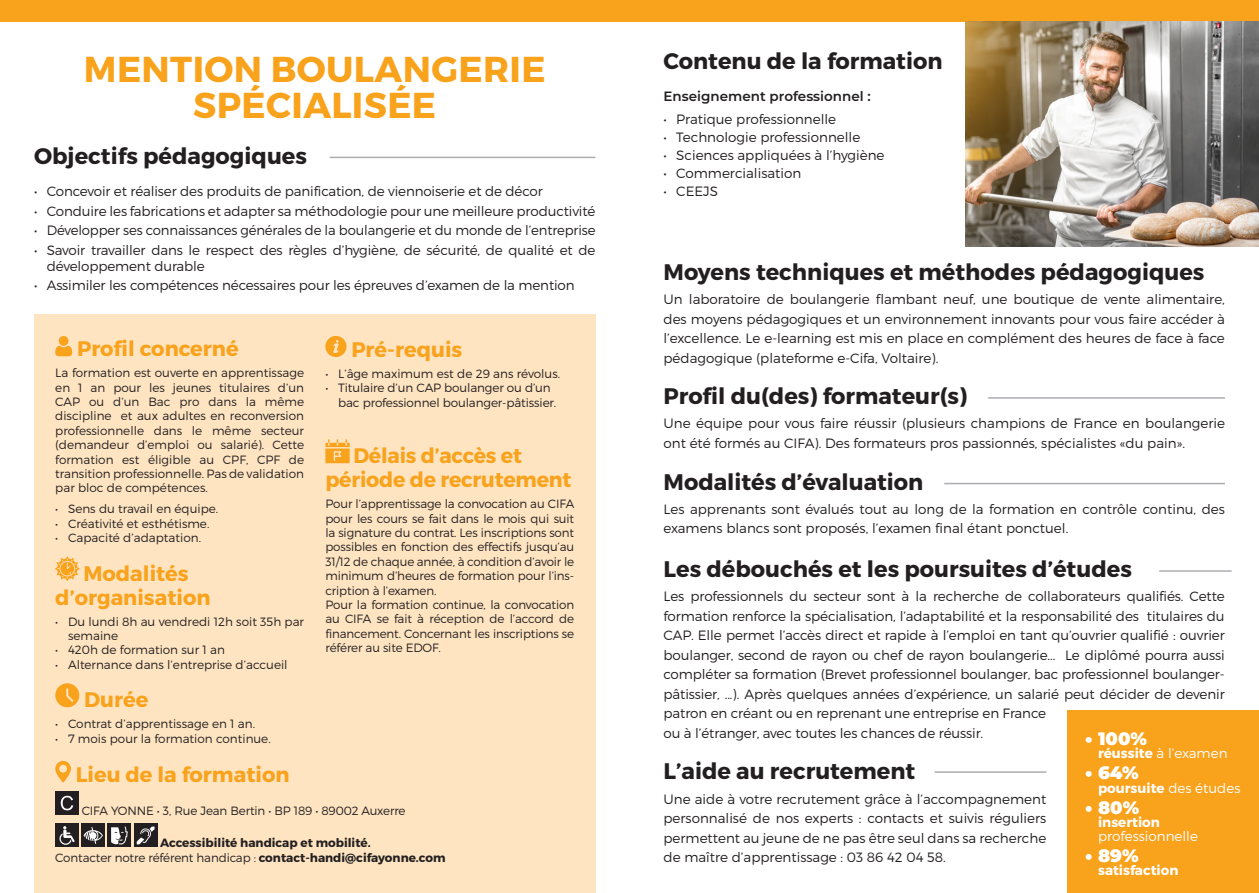
<style>
.page{position:relative;width:1259px;height:893px;background:#fff}
.page>*{position:absolute;margin:0;border:0;box-sizing:border-box;transform-origin:0 0}
.t1{font:700 36px "Montserrat";letter-spacing:.01em;color:#f9a21c}
.t2{font:700 22.5px "Montserrat";color:#231f20}
.t3{font:700 21px "Montserrat";color:#f9a21c}
.t4{font:900 18px "Montserrat";color:#fff}
.t5{font:300 13.5px/19.5px "Montserrat";letter-spacing:-.01em;color:#231f20}
.t6{font:300 13.5px/13.5px "Montserrat";color:#fff}
.t7{font:700 13.5px "Montserrat";color:#fff}
.t8{font:600 13.5px "Montserrat";color:#231f20}
.t9{font:300 12px/14.4px "Montserrat";letter-spacing:-.01em;color:#231f20;text-align:justify}
.t10{font:700 12px "Montserrat";color:#231f20}
.s1{font-weight:700}
.s2{font-weight:300}
</style>
<div class="page">
<div style="left:0;top:0;width:1259px;height:21px;background:#f9a21c"></div>
<hr style="left:330px;top:157px;width:265px;height:1px;background:#acadb1">
<img style="left:965px;top:21px;width:294px;height:226px">
<div style="left:1067px;top:710px;width:192px;height:183px;background:#f9a21c"></div>
<hr style="left:988px;top:397px;width:237px;height:2px;background:#acadb1">
<hr style="left:944px;top:483px;width:281px;height:1px;background:#acadb1">
<hr style="left:1159px;top:570px;width:72px;height:2px;background:#acadb1">
<hr style="left:934px;top:771px;width:112px;height:2px;background:#acadb1">
<div style="left:34px;top:315px;width:561px;height:578px;background:#fee4c1"></div>
<svg style="left:55px;top:336px;width:17px;height:20px"></svg>
<svg style="left:55px;top:557px;width:24px;height:24px"></svg>
<svg style="left:55px;top:683px;width:24px;height:24px"></svg>
<svg style="left:55px;top:761px;width:16px;height:21px"></svg>
<div style="left:55px;top:791px;width:24px;height:24px;background:#231f20"></div>
<svg style="left:61px;top:796px;width:12px;height:14px"></svg>
<div style="left:55px;top:824px;width:24px;height:23px;background:#231f20"></div>
<svg style="left:59px;top:826px;width:16px;height:19px"></svg>
<div style="left:81px;top:824px;width:24px;height:23px;background:#231f20"></div>
<svg style="left:84px;top:827px;width:19px;height:17px"></svg>
<div style="left:108px;top:824px;width:23px;height:23px;background:#231f20"></div>
<svg style="left:111px;top:826px;width:17px;height:18px"></svg>
<div style="left:134px;top:824px;width:23px;height:23px;background:#231f20"></div>
<svg style="left:137px;top:827px;width:18px;height:17px"></svg>
<svg style="left:325px;top:336px;width:21px;height:21px"></svg>
<svg style="left:325px;top:439px;width:25px;height:24px"></svg>
<p class="t1" style="left:84px;top:47px;width:463px">MENTION BOULANGERIE</p>
<p class="t1" style="left:193px;top:83px;width:244px">SPÉCIALISÉE</p>
<p class="t2" style="left:34px;top:142px;width:274px">Objectifs pédagogiques</p>
<p class="t5" style="left:34px;top:181px;width:510px">• Concevoir et réaliser des produits de panification, de viennoiserie et de décor</p>
<p class="t5" style="left:34px;top:201px;width:563px">• Conduire les fabrications et adapter sa méthodologie pour une meilleure productivité</p>
<p class="t5" style="left:34px;top:220px;width:563px">• Développer ses connaissances générales de la boulangerie et du monde de l’entreprise</p>
<p class="t5" style="left:47px;top:242px;width:550px;line-height:16.2px;text-indent:-13px">• Savoir travailler dans le respect des règles d’hygiène, de sécurité, de qualité et de développement durable</p>
<p class="t5" style="left:34px;top:276px;width:542px">• Assimiler les compétences nécessaires pour les épreuves d’examen de la mention</p>
<p class="t3" style="left:77px;top:336px;width:163px">Profil concerné</p>
<p class="t9" style="left:55px;top:366px;width:250px">La formation est ouverte en apprentissage en 1 an pour les jeunes titulaires d’un CAP ou d’un Bac pro dans la même discipline et aux adultes en reconversion professionnelle dans le même secteur (demandeur d’emploi ou salarié). Cette formation est éligible au CPF, CPF de transition professionnelle. Pas de validation par bloc de compétences.</p>
<p class="t9" style="left:55px;top:502px;width:164px">• Sens du travail en équipe.</p>
<p class="t9" style="left:55px;top:516px;width:156px">• Créativité et esthétisme.</p>
<p class="t9" style="left:55px;top:531px;width:147px">• Capacité d’adaptation.</p>
<p class="t3" style="left:83px;top:560px;width:107px">Modalités</p>
<p class="t3" style="left:55px;top:584px;width:157px">d’organisation</p>
<p class="t9" style="left:68px;top:614px;width:237px;text-indent:-13px">• Du lundi 8h au vendredi 12h soit 35h par semaine</p>
<p class="t9" style="left:55px;top:643px;width:171px">• 420h de formation sur 1 an</p>
<p class="t9" style="left:55px;top:657px;width:234px">• Alternance dans l’entreprise d’accueil</p>
<p class="t3" style="left:84px;top:687px;width:66px">Durée</p>
<p class="t9" style="left:55px;top:717px;width:201px">• Contrat d’apprentissage en 1 an.</p>
<p class="t9" style="left:55px;top:731px;width:217px">• 7 mois pour la formation continue.</p>
<p class="t3" style="left:76px;top:762px;width:215px">Lieu de la formation</p>
<p class="t9" style="left:82px;top:803px;width:325px">CIFA YONNE • 3, Rue Jean Bertin • BP 189 • 89002 Auxerre</p>
<p class="t10" style="left:160px;top:835px;width:212px">Accessibilité handicap et mobilité.</p>
<p class="t9" style="left:55px;top:850px;width:392px">Contacter notre référent handicap : <span class="s1">contact-handi@cifayonne.com</span></p>
<p class="t3" style="left:351px;top:337px;width:112px">Pré-requis</p>
<p class="t9" style="left:325px;top:366px;width:236px">• L’âge maximum est de 29 ans révolus.</p>
<p class="t9" style="left:338px;top:381px;width:220px;text-indent:-13px">• Titulaire d’un CAP boulanger ou d’un bac professionnel boulanger-pâtissier.</p>
<p class="t3" style="left:353px;top:443px;width:170px">Délais d’accès et</p>
<p class="t3" style="left:325px;top:467px;width:248px">période de recrutement</p>
<p class="t9" style="left:325px;top:497px;width:250px">Pour l’apprentissage la convocation au CIFA pour les cours se fait dans le mois qui suit la signature du contrat. Les inscriptions sont possibles en fonction des effectifs jusqu’au 31/12 de chaque année, à condition d’avoir le minimum d’heures de formation pour l’ins&shy;cription à l’examen.</p>
<p class="t9" style="left:325px;top:597px;width:250px">Pour la formation continue, la convocation au CIFA se fait à réception de l’accord de financement. Concernant les inscriptions se référer au site EDOF.</p>
<p class="t2" style="left:663px;top:47px;width:280px">Contenu de la formation</p>
<p class="t8" style="left:663px;top:87px;width:209px">Enseignement professionnel :</p>
<p class="t5" style="left:663px;top:109px;width:174px">• Pratique professionnelle</p>
<p class="t5" style="left:663px;top:127px;width:198px">• Technologie professionnelle</p>
<p class="t5" style="left:663px;top:145px;width:222px">• Sciences appliquées à l’hygiène</p>
<p class="t5" style="left:663px;top:163px;width:139px">• Commercialisation</p>
<p class="t5" style="left:663px;top:181px;width:56px">• CEEJS</p>
<p class="t2" style="left:663px;top:258px;width:542px">Moyens techniques et méthodes pédagogiques</p>
<p class="t5" style="left:663px;top:290px;width:563px;text-align:justify">Un laboratoire de boulangerie flambant neuf, une boutique de vente alimentaire, des moyens pédagogiques et un environnement innovants pour vous faire accéder à l’excellence. Le e-learning est mis en place en complément des heures de face à face pédagogique (plateforme e-Cifa, Voltaire).</p>
<p class="t2" style="left:663px;top:382px;width:305px">Profil du(des) formateur(s)</p>
<p class="t5" style="left:663px;top:413px;width:563px">Une équipe pour vous faire réussir (plusieurs champions de France en boulangerie ont été formés au CIFA). Des formateurs pros passionnés, spécialistes «du pain».</p>
<p class="t2" style="left:663px;top:468px;width:261px">Modalités d’évaluation</p>
<p class="t5" style="left:663px;top:499px;width:563px">Les apprenants sont évalués tout au long de la formation en contrôle continu, des examens blancs sont proposés, l’examen final étant ponctuel.</p>
<p class="t2" style="left:663px;top:555px;width:470px">Les débouchés et les poursuites d’études</p>
<p class="t5" style="left:663px;top:587px;width:563px">Les professionnels du secteur sont à la recherche de collaborateurs qualifiés. Cette formation renforce la spécialisation, l’adaptabilité et la responsabilité des titulaires du CAP. Elle permet l’accès direct et rapide à l’emploi en tant qu’ouvrier qualifié : ouvrier boulanger, second de rayon ou chef de rayon boulangerie... Le diplômé pourra aussi compléter sa formation (Brevet professionnel boulanger, bac professionnel boulanger&shy;pâtissier, ...). Après quelques années d’expérience, un salarié peut décider de devenir patron en créant ou en reprenant une entreprise en France<br>ou à l’étranger, avec toutes les chances de réussir.</p>
<p class="t4" style="left:1085px;top:725px;width:63px">• 100%</p>
<p class="t6" style="left:1098px;top:746px;width:131px"><span class="s1">réussite</span> à l’examen</p>
<p class="t4" style="left:1085px;top:759px;width:55px">• 64%</p>
<p class="t7" style="left:1098px;top:779px;width:144px">poursuite <span class="s2">des études</span></p>
<p class="t4" style="left:1085px;top:794px;width:55px">• 80%</p>
<p class="t6" style="left:1098px;top:815px;width:101px"><span class="s1">insertion </span>professionnelle</p>
<p class="t4" style="left:1085px;top:842px;width:55px">• 89%</p>
<p class="t7" style="left:1098px;top:862px;width:82px">satisfaction</p>
<p class="t2" style="left:663px;top:757px;width:253px">L’aide au recrutement</p>
<p class="t5" style="left:663px;top:789px;width:384px;text-align:justify">Une aide à votre recrutement grâce à l’accompagnement personnalisé de nos experts : contacts et suivis réguliers permettent au jeune de ne pas être seul dans sa recherche de maître d’apprentissage : 03 86 42 04 58.</p>
</div>
